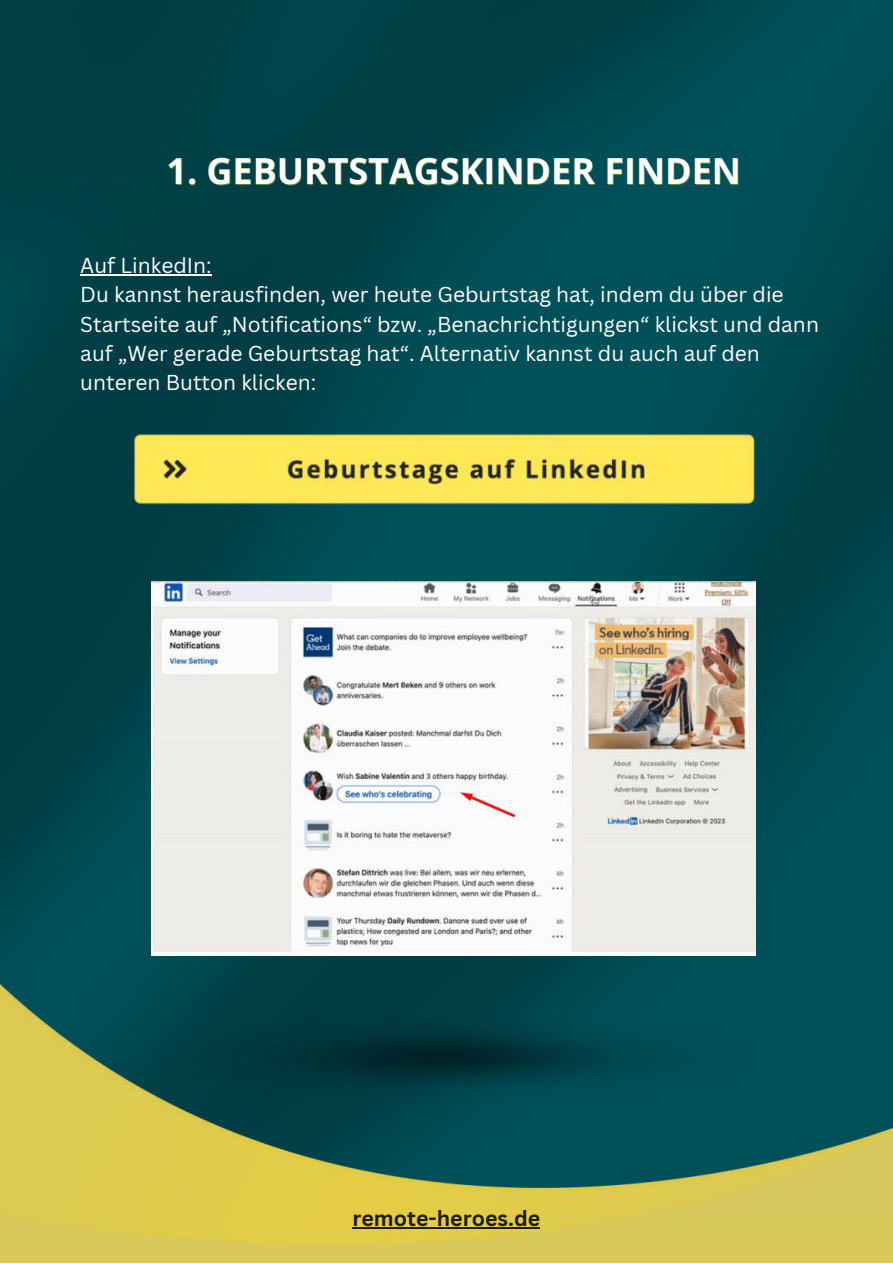
<style>
.page{position:relative;width:893px;height:1264px;background:#fff}
.page>*{position:absolute;margin:0;border:0;box-sizing:border-box;transform-origin:0 0}
.t1{font:700 35.85px "Open Sans";color:#fff}
.t2{font:700 21.3px "Canva Sans";color:#000}
.t3{font:21px/29.2px "Canva Sans";color:#fff}
</style>
<div class="page">
<img style="left:0;top:0;width:892px;height:984px">
<img style="left:0;top:984px;width:892px;height:278px">
<img style="left:97px;top:1004px;width:713px;height:106px">
<img style="left:152px;top:581px;width:603px;height:374px">
<img style="left:126px;top:426px;width:640px;height:91px">
<hr style="left:80px;top:274px;width:132px;height:1px;background:#fff">
<hr style="left:352px;top:1226px;width:188px;height:2px;background:#000">
<h1 class="t1" style="left:166px;top:146px;width:576px">1. GEBURTSTAGSKINDER FINDEN</h1>
<p class="t3" style="left:80px;top:250px;width:740px">Auf LinkedIn:<br>Du kannst herausfinden, wer heute Geburtstag hat, indem du über die Startseite auf „Notifications“ bzw. „Benachrichtigungen“ klickst und dann auf „Wer gerade Geburtstag hat“. Alternativ kannst du auch auf den unteren Button klicken:</p>
<p class="t2" style="left:352px;top:1203px;width:189px">remote-heroes.de</p>
</div>
